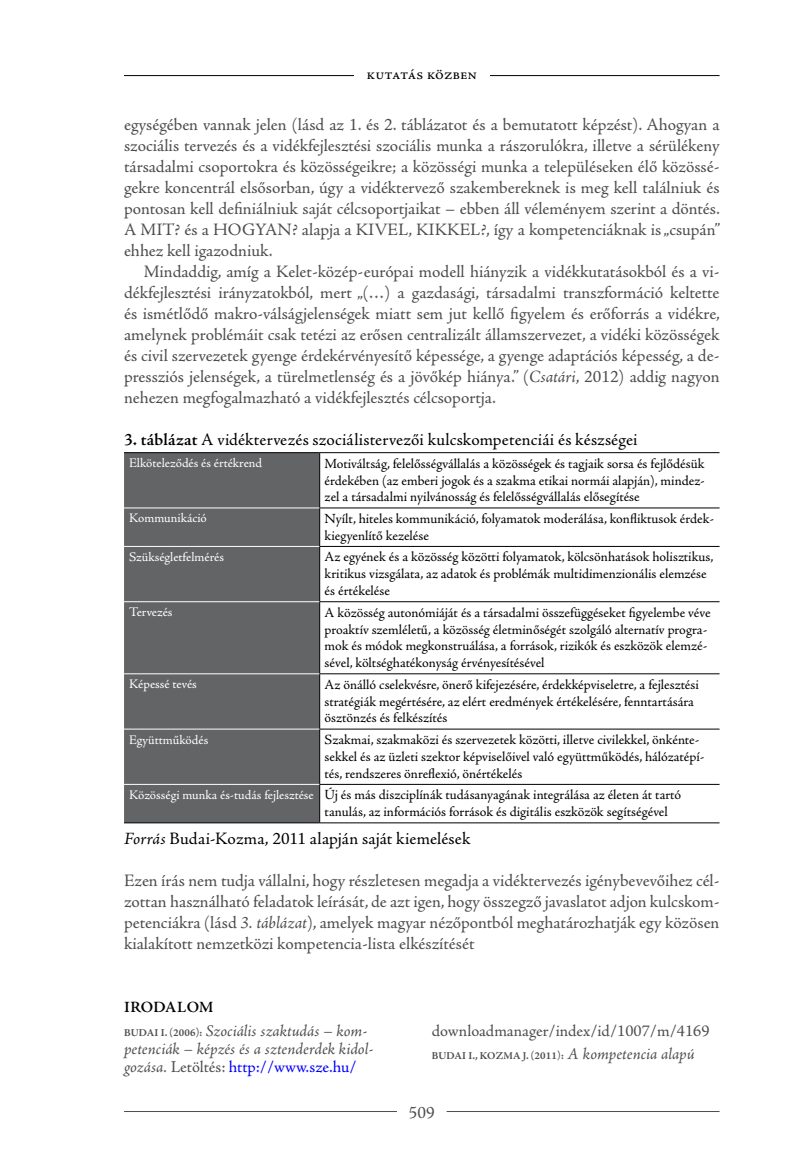
<style>
.page{position:relative;width:794px;height:1166px;background:#fff}
.page>*{position:absolute;margin:0;border:0;box-sizing:border-box;transform-origin:0 0}
.t1{font:17.5px/21px "Adobe Jenson Pro";letter-spacing:.005em;color:#4d4d4f;text-align:justify}
.t2{font:17.5px "Adobe Jenson Pro";letter-spacing:.005em;color:#000}
.t3{font:italic 16.62px/18.4px "Adobe Jenson Pro";color:#4d4d4f}
.t4{font:16.62px "Adobe Jenson Pro";color:#4d4d4f}
.t5{font:15.75px "Adobe Jenson Pro";letter-spacing:-.005em;color:#000}
.t6{font:600 15.75px "Adobe Jenson Pro";color:#000}
.t7{font:14px/16.8px "Adobe Jenson Pro";letter-spacing:.005em;color:#000}
.t8{font:13.12px "Adobe Jenson Pro";color:#fff}
.t9{font:700 10.5px "Adobe Jenson Pro";letter-spacing:.015em;color:#4d4d4f}
.s1{font-style:italic}
.s2{font-weight:600}
.s3{font-size:13.12px;color:#fff}
.s4{font-weight:700;font-style:normal;font-size:10.5px}
.s5{font-style:normal}
.s6{font-style:normal;color:#00f}
.s7{font-weight:400;font-style:italic;font-size:16.62px}
</style>
<div class="page">
<hr style="left:124px;top:1111px;width:273px;height:1px;background:#4d4d4f">
<hr style="left:446px;top:1111px;width:273px;height:1px;background:#4d4d4f">
<hr style="left:124px;top:75px;width:595px;height:1px;background:#000">
<div style="left:354px;top:67px;width:135px;height:12px;background:#fff"></div>
<div style="left:124px;top:453px;width:195px;height:369px;background:#636466"></div>
<hr style="left:124px;top:452px;width:196px;height:1px;background:#000">
<hr style="left:320px;top:452px;width:399px;height:1px;background:#000">
<hr style="left:319px;top:453px;width:1px;height:54px;background:#000">
<hr style="left:319px;top:507px;width:400px;height:1px;background:#000">
<hr style="left:319px;top:508px;width:1px;height:38px;background:#000">
<hr style="left:319px;top:546px;width:400px;height:1px;background:#000">
<hr style="left:319px;top:547px;width:1px;height:54px;background:#000">
<hr style="left:319px;top:601px;width:400px;height:1px;background:#000">
<hr style="left:319px;top:602px;width:1px;height:71px;background:#000">
<hr style="left:319px;top:673px;width:400px;height:1px;background:#000">
<hr style="left:319px;top:674px;width:1px;height:55px;background:#000">
<hr style="left:319px;top:729px;width:400px;height:1px;background:#000">
<hr style="left:319px;top:729px;width:1px;height:55px;background:#000">
<hr style="left:319px;top:784px;width:400px;height:1px;background:#000">
<hr style="left:319px;top:785px;width:1px;height:37px;background:#000">
<hr style="left:124px;top:822px;width:196px;height:1px;background:#000">
<hr style="left:320px;top:822px;width:399px;height:1px;background:#000">
<hr style="left:124px;top:507px;width:195px;height:1px;background:#fff">
<hr style="left:124px;top:546px;width:195px;height:1px;background:#fff">
<hr style="left:124px;top:601px;width:195px;height:1px;background:#fff">
<hr style="left:124px;top:673px;width:195px;height:1px;background:#fff">
<hr style="left:124px;top:729px;width:195px;height:1px;background:#fff">
<hr style="left:124px;top:784px;width:195px;height:1px;background:#fff">
<p class="t5" style="left:366px;top:65px;width:112px">kutatás közben</p>
<p class="t1" style="left:124px;top:114px;width:597px">egységében vannak jelen (lásd az 1. és 2. táblázatot és a bemutatott képzést). Ahogyan a szociális tervezés és a vidékfejlesztési szociális munka a rászorulókra, illetve a sérülékeny társadalmi csoportokra és közösségeikre; a közösségi munka a településeken élő közössé&shy;gekre koncentrál elsősorban, úgy a vidéktervező szakembereknek is meg kell találniuk és pontosan kell definiálniuk saját célcsoportjaikat – ebben áll véleményem szerint a döntés.<br>A MIT</p>
<p class="t1" style="left:174px;top:219px;width:94px">? és a HO GYAN</p>
<p class="t1" style="left:292px;top:219px;width:76px">? alapja a KIVEL</p>
<p class="t1" style="left:408px;top:219px;width:20px">, KIKKEL</p>
<p class="t1" style="left:480px;top:219px;width:241px">?, így a kompetenciáknak is „csupán”</p>
<p class="t1" style="left:124px;top:240px;width:150px">ehhez kell igazodniuk.</p>
<p class="t1" style="left:144px;top:261px;width:577px">Mindaddig, amíg a Kelet-közép-európai modell hiányzik a vidékkutatásokból és a vi-</p>
<p class="t1" style="left:124px;top:282px;width:597px">dékfejlesztési irányzatokból, mert „(…) a gazdasági, társadalmi transzformáció keltette</p>
<p class="t1" style="left:124px;top:303px;width:597px">és ismétlődő makro-válságjelenségek miatt sem jut kellő figyelem és erőforrás a vidékre,</p>
<p class="t1" style="left:124px;top:324px;width:597px">amelynek problémáit csak tetézi az erősen centralizált államszervezet, a vidéki közösségek</p>
<p class="t1" style="left:124px;top:345px;width:597px">és civil szervezetek gyenge érdekérvényesítő képessége, a gyenge adaptációs képesség, a de-</p>
<p class="t1" style="left:124px;top:366px;width:597px">pressziós jelenségek, a türelmetlenség és a jövőkép hiánya.” (<span class="s1">Csatári</span>, 2012) addig nagyon</p>
<p class="t1" style="left:124px;top:387px;width:373px">nehezen megfogalmazható a vidékfejlesztés célcsoportja.</p>
<p class="t2" style="left:124px;top:430px;width:515px"><span class="s2">3. TÁBLÁZAT</span> A vidéktervezés szociálistervezői kulcskompetenciái és készségei</p>
<p class="t8" style="left:129px;top:455px;width:135px">Elköteleződés és értékrend</p>
<p class="t7" style="left:325px;top:455px;width:382px;text-align:justify">Motiváltság, felelősségvállalás a közösségek és tagjaik sorsa és fejlődésük érdekében (az emberi jogok és a szakma etikai normái alapján), mindez&shy;zel a társadalmi nyilvánosság és felelősségvállalás elősegítése</p>
<p class="t8" style="left:129px;top:511px;width:79px">Kommunikáció</p>
<p class="t7" style="left:325px;top:510px;width:391px">Nyílt, hiteles kommunikáció, folyamatok moderálása, konfliktusok érdek&shy;kiegyenlítő kezelése</p>
<p class="t8" style="left:129px;top:549px;width:96px">Szükségletfelmérés</p>
<p class="t7" style="left:325px;top:549px;width:390px">Az egyének és a közösség közötti folyamatok, kölcsönhatások holisztikus, kritikus vizsgálata, az adatok és problémák multidimenzionális elemzése és értékelése</p>
<p class="t8" style="left:129px;top:604px;width:45px">Tervezés</p>
<p class="t7" style="left:325px;top:604px;width:387px">A közösség autonómiáját és a társadalmi összefüggéseket figyelembe véve proaktív szemléletű, a közösség életminőségét szolgáló alternatív progra&shy;mok és módok megkonstruálása, a források, rizikók és eszközök elemzé&shy;sével, költséghatékonyság érvényesítésével</p>
<p class="t8" style="left:129px;top:677px;width:69px">Képessé tevés</p>
<p class="t7" style="left:325px;top:676px;width:376px">Az önálló cselekvésre, önerő kifejezésére, érdekképviseletre, a fejlesztési stratégiák megértésére, az elért eredmények értékelésére, fenntartására ösztönzés és felkészítés</p>
<p class="t8" style="left:129px;top:732px;width:81px">Együttműködés</p>
<p class="t7" style="left:325px;top:731px;width:381px">Szakmai, szakmaközi és szervezetek közötti, illetve civilekkel, önkénte&shy;sekkel és az üzleti szektor képviselőivel való együttműködés, hálózatépí&shy;tés, rendszeres önreflexió, önértékelés</p>
<p class="t7" style="left:325px;top:787px;width:358px;text-indent:-196px"><span class="s3">Közösségi munka és-tudás fejlesztése</span> Új és más diszciplínák tudásanyagának integrálása az életen át tartó tanulás, az információs források és digitális eszközök segítségével</p>
<p class="t2" style="left:124px;top:829px;width:348px"><span class="s1">Forrás</span> Budai-Kozma, 2011 alapján saját kiemelések</p>
<p class="t1" style="left:124px;top:870px;width:597px">Ezen írás nem tudja vállalni, hogy részletesen megadja a vidéktervezés igénybevevőihez cél&shy;zottan használható feladatok leírását, de azt igen, hogy összegző javaslatot adjon kulcskom&shy;petenciákra (lásd <span class="s1">3. táblázat</span>), amelyek magyar nézőpontból meghatározhatják egy közösen kialakított nemzetközi kompetencia-lista elkészítését</p>
<p class="t6" style="left:124px;top:998px;width:91px">IRODALOM</p>
<p class="t3" style="left:124px;top:1022px;width:250px"><span class="s4">BUDAI I. (2006):</span> Szociális szaktudás – kom&shy;petenciák – képzés és a sztenderdek kidol&shy;gozása. <span class="s5">-Letöltés:</span> <span class="s6">http://www.sze.hu/</span></p>
<p class="t4" style="left:432px;top:1021px;width:279px">downloadmanager/index/id/1007/m/4169</p>
<p class="t9" style="left:432px;top:1050px;width:264px">BUDAI I., KOZMA J. (2011): <span class="s7">A kompetencia alapú</span></p>
<p class="t1" style="left:409px;top:1102px;width:28px">509</p>
</div>
